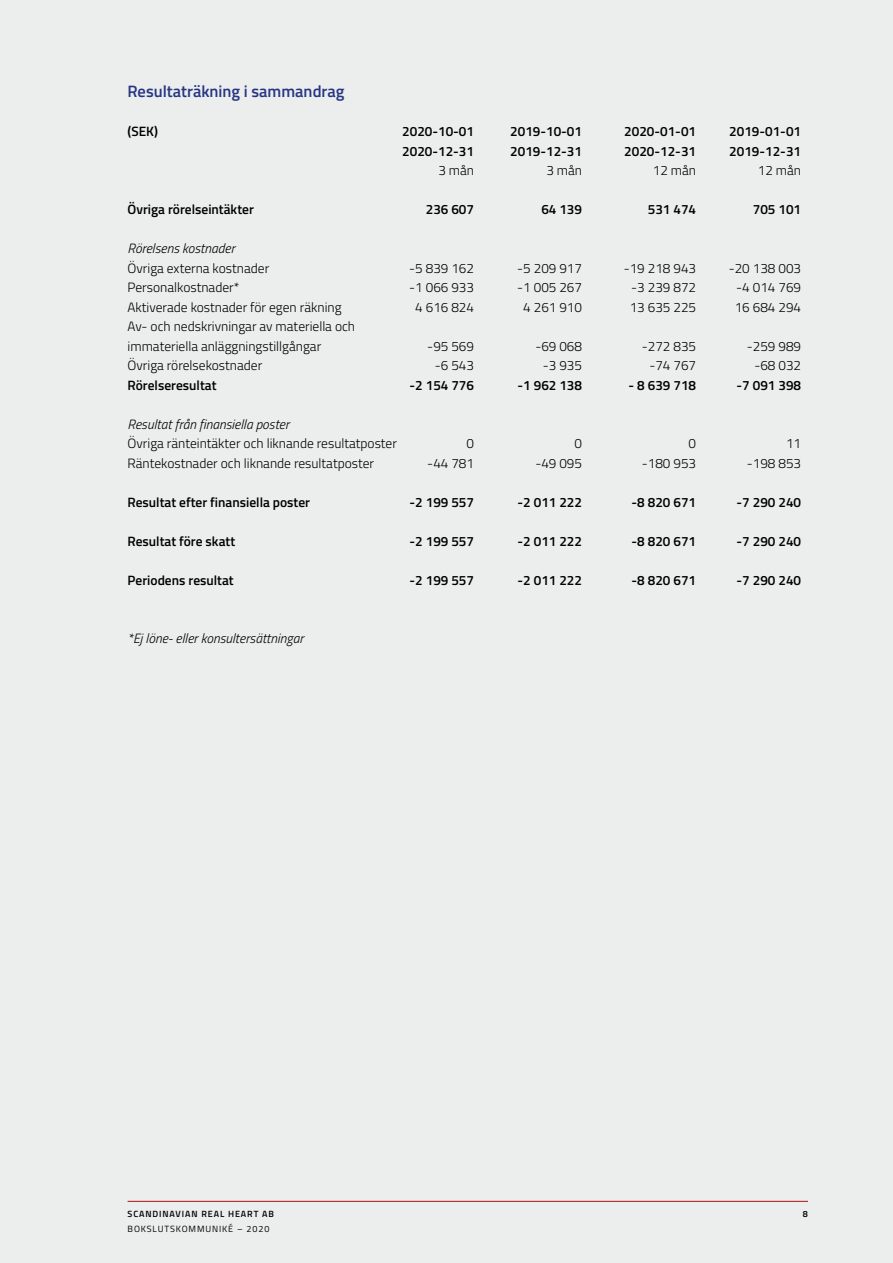
<style>
.page{position:relative;width:893px;height:1263px;background:#ebeeed}
.page>*{position:absolute;margin:0;border:0;box-sizing:border-box;transform-origin:0 0}
.t1{font:600 16.5px "Titillium Web";color:#283583}
.t2{font:300 13.5px/19.5px "Titillium Web";color:#000}
.t3{font:600 13.5px "Titillium Web";color:#000}
.t4{font:italic 300 13.5px "Titillium Web";color:#000}
.t5{font:600 9px "Titillium Web";letter-spacing:.1em;color:#000}
.t6{font:9px "Titillium Web";letter-spacing:.1em;color:#000}
</style>
<div class="page">
<hr style="left:128px;top:1201px;width:680px;height:1px;background:#ae0f0a">
<p class="t1" style="left:128px;top:79px;width:218px">Resultaträkning i sammandrag</p>
<p class="t3" style="left:128px;top:121px;width:32px">(SEK)</p>
<p class="t3" style="left:402px;top:121px;width:73px">2020-10-01</p>
<p class="t3" style="left:510px;top:121px;width:73px">2019-10-01</p>
<p class="t3" style="left:624px;top:121px;width:73px">2020-01-01</p>
<p class="t3" style="left:729px;top:121px;width:73px">2019-01-01</p>
<p class="t3" style="left:402px;top:141px;width:73px">2020-12-31</p>
<p class="t3" style="left:510px;top:141px;width:73px">2019-12-31</p>
<p class="t3" style="left:624px;top:141px;width:73px">2020-12-31</p>
<p class="t3" style="left:729px;top:141px;width:73px">2019-12-31</p>
<p class="t2" style="left:438px;top:160px;width:37px">3 mån</p>
<p class="t2" style="left:546px;top:160px;width:37px">3 mån</p>
<p class="t2" style="left:653px;top:160px;width:45px">12 mån</p>
<p class="t2" style="left:758px;top:160px;width:45px">12 mån</p>
<p class="t3" style="left:128px;top:199px;width:128px">Övriga rörelseintäkter</p>
<p class="t3" style="left:426px;top:199px;width:50px">236 607</p>
<p class="t3" style="left:541px;top:199px;width:42px">64 139</p>
<p class="t3" style="left:648px;top:199px;width:50px">531 474</p>
<p class="t3" style="left:753px;top:199px;width:50px">705 101</p>
<p class="t4" style="left:128px;top:239px;width:109px">Rörelsens kostnader</p>
<p class="t2" style="left:128px;top:258px;width:143px">Övriga externa kostnader</p>
<p class="t2" style="left:409px;top:258px;width:66px">-5 839 162</p>
<p class="t2" style="left:517px;top:258px;width:66px">-5 209 917</p>
<p class="t2" style="left:624px;top:258px;width:74px">-19 218 943</p>
<p class="t2" style="left:729px;top:258px;width:74px">-20 138 003</p>
<p class="t2" style="left:128px;top:277px;width:113px">Personalkostnader*</p>
<p class="t2" style="left:409px;top:277px;width:66px">-1 066 933</p>
<p class="t2" style="left:517px;top:277px;width:66px">-1 005 267</p>
<p class="t2" style="left:631px;top:277px;width:66px">-3 239 872</p>
<p class="t2" style="left:736px;top:277px;width:66px">-4 014 769</p>
<p class="t2" style="left:128px;top:297px;width:215px">Aktiverade kostnader för egen räkning</p>
<p class="t2" style="left:415px;top:297px;width:60px">4 616 824</p>
<p class="t2" style="left:523px;top:297px;width:60px">4 261 910</p>
<p class="t2" style="left:630px;top:297px;width:68px">13 635 225</p>
<p class="t2" style="left:735px;top:297px;width:68px">16 684 294</p>
<p class="t2" style="left:128px;top:316px;width:229px">Av- och nedskrivningar av materiella och immateriella anläggningstillgångar</p>
<p class="t2" style="left:427px;top:336px;width:48px">-95 569</p>
<p class="t2" style="left:535px;top:336px;width:48px">-69 068</p>
<p class="t2" style="left:642px;top:336px;width:56px">-272 835</p>
<p class="t2" style="left:747px;top:336px;width:56px">-259 989</p>
<p class="t2" style="left:128px;top:355px;width:136px">Övriga rörelsekostnader</p>
<p class="t2" style="left:435px;top:355px;width:41px">-6 543</p>
<p class="t2" style="left:543px;top:355px;width:41px">-3 935</p>
<p class="t2" style="left:649px;top:355px;width:48px">-74 767</p>
<p class="t2" style="left:754px;top:355px;width:48px">-68 032</p>
<p class="t3" style="left:128px;top:375px;width:90px">Rörelseresultat</p>
<p class="t3" style="left:410px;top:375px;width:66px">-2 154 776</p>
<p class="t3" style="left:518px;top:375px;width:66px">-1 962 138</p>
<p class="t3" style="left:629px;top:375px;width:69px">- 8 639 718</p>
<p class="t3" style="left:737px;top:375px;width:66px">-7 091 398</p>
<p class="t4" style="left:128px;top:414px;width:163px">Resultat från finansiella poster</p>
<p class="t2" style="left:128px;top:433px;width:271px">Övriga ränteintäkter och liknande resultatposter</p>
<p class="t2" style="left:467px;top:433px;width:9px">0</p>
<p class="t2" style="left:575px;top:433px;width:9px">0</p>
<p class="t2" style="left:688px;top:433px;width:9px">0</p>
<p class="t2" style="left:786px;top:433px;width:17px">11</p>
<p class="t2" style="left:128px;top:453px;width:248px">Räntekostnader och liknande resultatposter</p>
<p class="t2" style="left:427px;top:453px;width:48px">-44 781</p>
<p class="t2" style="left:535px;top:453px;width:48px">-49 095</p>
<p class="t2" style="left:642px;top:453px;width:56px">-180 953</p>
<p class="t2" style="left:747px;top:453px;width:56px">-198 853</p>
<p class="t3" style="left:128px;top:492px;width:184px">Resultat efter finansiella poster</p>
<p class="t3" style="left:410px;top:492px;width:66px">-2 199 557</p>
<p class="t3" style="left:518px;top:492px;width:66px">-2 011 222</p>
<p class="t3" style="left:632px;top:492px;width:66px">-8 820 671</p>
<p class="t3" style="left:737px;top:492px;width:66px">-7 290 240</p>
<p class="t3" style="left:128px;top:531px;width:109px">Resultat före skatt</p>
<p class="t3" style="left:410px;top:531px;width:66px">-2 199 557</p>
<p class="t3" style="left:518px;top:531px;width:66px">-2 011 222</p>
<p class="t3" style="left:632px;top:531px;width:66px">-8 820 671</p>
<p class="t3" style="left:737px;top:531px;width:66px">-7 290 240</p>
<p class="t3" style="left:128px;top:570px;width:108px">Periodens resultat</p>
<p class="t3" style="left:410px;top:570px;width:66px">-2 199 557</p>
<p class="t3" style="left:518px;top:570px;width:66px">-2 011 222</p>
<p class="t3" style="left:632px;top:570px;width:66px">-8 820 671</p>
<p class="t3" style="left:737px;top:570px;width:66px">-7 290 240</p>
<p class="t4" style="left:128px;top:629px;width:178px">*Ej löne- eller konsultersättningar</p>
<p class="t5" style="left:128px;top:1207px;width:148px">SCANDINAVIAN REAL HEART AB</p>
<p class="t5" style="left:803px;top:1207px;width:7px">8</p>
<p class="t6" style="left:128px;top:1222px;width:143px">BOKSLUTSKOMMUNIKÉ – 2020</p>
</div>
